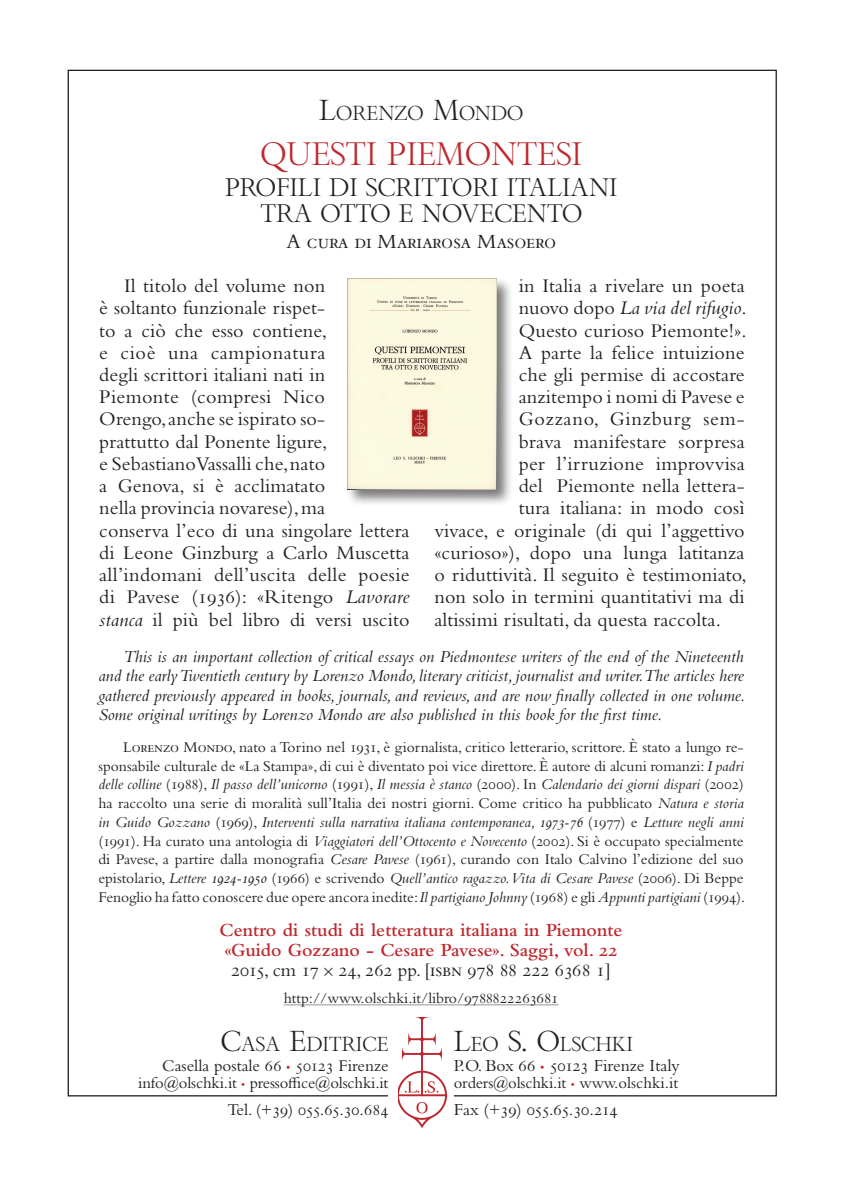
<style>
.page{position:relative;width:844px;height:1191px;background:#fff}
.page>*{position:absolute;margin:0;border:0;box-sizing:border-box;transform-origin:0 0}
._2_titolo{font:31.5px "Bembo Titling MT Std";color:#be272d}
._3_sottotitolo{font:24.5px/26.2px "Bembo Titling MT Std";color:#231f20;text-align:center}
._4_curatore{font:21px "Bembo Std";letter-spacing:-.02em;color:#231f20}
._5_testo{font:20.12px/22.2px "Bembo Std";letter-spacing:.005em;color:#231f20}
._5_testo-2{font:italic 20.12px "Bembo Std";letter-spacing:.005em;color:#231f20}
._1_autore{font:19.6px "Bembo Titling MT Std";color:#231f20}
._6_collana{font:600 19.25px/20.1px "Bembo Std";color:#be272d}
._7_dati{font:19.25px "Bembo Std";color:#231f20}
._5_testo_inglese{font:italic 17.5px/19.2px "Bembo Std";color:#231f20;text-align:justify}
.t1{font:17.5px "Bembo Std";color:#231f20}
.t2{font:17.5px "Bembo Std";letter-spacing:-.02em;color:#231f20}
.t3{font:17.15px "Bembo Std";color:#231f20}
.t4{font:17.15px "Bembo Std";letter-spacing:-.02em;color:#231f20}
.t5{font:16.62px "Bembo Std";letter-spacing:-.01em;color:#231f20}
.link_scheda_libro{font:15.75px "Bembo Std";color:#231f20}
._5_testo-3{font:15.58px/18.7px "Bembo Std";color:#231f20;text-align:justify}
.s1{font-size:28px}
.s2{font-style:italic}
.s3{font-style:normal}
.s4{font-family:"Bembo Cost"}
.s5{font-size:11.9px;color:#be272d}
.s6{font-size:11.38px;color:#be272d}
.s7{font-size:12.25px;color:#be272d}
</style>
<div class="page">
<img style="left:398px;top:1017px;width:48px;height:110px">
<div style="left:345px;top:276px;width:168px;height:230px;background:#231f20;opacity:.6"></div>
<img style="left:347px;top:278px;width:149px;height:211px">
<hr style="left:283px;top:1004px;width:275px;height:1px;background:#939598">
<p class="_1_autore" style="left:319px;top:101px;width:206px"><span class="s1">L</span>ORENZO <span class="s1">M</span>ONDO</p>
<p class="_2_titolo" style="left:260px;top:134px;width:323px">QUESTI PIEMONTESI</p>
<p class="_3_sottotitolo" style="left:225px;top:174px;width:394px">PROFILI DI SCRITTORI ITALIANI<br>TRA OTTO E NOVECENTO</p>
<p class="_4_curatore" style="left:286px;top:229px;width:271px">A cura di Mariarosa Masoero</p>
<p class="_5_testo" style="left:99px;top:274px;width:312px;text-indent:25px">Il titolo del volume non<br>è soltanto funzionale rispet-<br>to a ciò che esso contiene,<br>e cioè una campionatura<br>degli scrittori italiani nati in<br>Piemonte (compresi Nico<br>Orengo, anche se ispirato so-<br>prattutto dal Ponente ligure,<br>e Sebastiano Vassalli che, nato<br>a Genova, si è acclimatato<br>nella provincia novarese), ma<br>conserva l’eco di una singolare lettera di Leone Ginzburg a Carlo Muscetta all’indomani dell’uscita delle poesie di Pavese (1936): «Ritengo <span class="s2">Lavorare stanca</span> il più bel libro di versi uscito</p>
<p class="_5_testo" style="left:518px;top:274px;width:227px">in Italia a rivelare un poeta</p>
<p class="_5_testo-2" style="left:518px;top:296px;width:229px"><span class="s3">nuovo dopo</span> La via del rifugio<span class="s3">.</span></p>
<p class="_5_testo" style="left:518px;top:319px;width:229px">Questo curioso Piemonte!».</p>
<p class="_5_testo" style="left:518px;top:341px;width:227px">A parte la felice intuizione</p>
<p class="_5_testo" style="left:518px;top:363px;width:227px">che gli permise di accostare</p>
<p class="_5_testo" style="left:518px;top:385px;width:227px">anzitempo i nomi di Pavese e</p>
<p class="_5_testo" style="left:518px;top:408px;width:227px">Gozzano, Ginzburg sem-</p>
<p class="_5_testo" style="left:518px;top:430px;width:227px">brava manifestare sorpresa</p>
<p class="_5_testo" style="left:518px;top:452px;width:227px">per l’irruzione improvvisa</p>
<p class="_5_testo" style="left:518px;top:474px;width:227px">del Piemonte nella lettera-</p>
<p class="_5_testo" style="left:518px;top:496px;width:227px">tura italiana: in modo così</p>
<p class="_5_testo" style="left:434px;top:519px;width:312px">vivace, e originale (di qui l’aggettivo</p>
<p class="_5_testo" style="left:434px;top:541px;width:311px">«curioso»), dopo una lunga latitanza</p>
<p class="_5_testo" style="left:434px;top:563px;width:314px">o riduttività. Il seguito è testimoniato,</p>
<p class="_5_testo" style="left:434px;top:585px;width:312px">non solo in termini quantitativi ma di</p>
<p class="_5_testo" style="left:434px;top:608px;width:288px">altissimi risultati, da questa raccolta.</p>
<p class="_5_testo_inglese" style="left:98px;top:646px;width:648px;text-indent:25px">This is an important collection of critical essays on Piedmontese writers of the end of the Nineteenth and the early Twentieth century by Lorenzo Mondo, literary criticist, journalist and writer. The articles here gathered previously appeared in books, journals, and reviews, and are now finally collected in one volume.<br>Some original writings by Lorenzo Mondo are also published in this book for the first time.</p>
<p class="_5_testo-3" style="left:98px;top:737px;width:648px;text-indent:25px">Lorenzo Mondo, nato a Torino nel 1931, è giornalista, critico letterario, scrittore. È stato a lungo re&shy;sponsabile culturale de «La Stampa», di cui è diventato poi vice direttore. È autore di alcuni romanzi: <span class="s2">I padri delle colline</span> (1988), <span class="s2">Il passo dell’unicorno</span> (1991), <span class="s2">Il messia è stanco</span> (2000). In <span class="s2">Calendario dei giorni dispari</span> (2002) ha raccolto una serie di moralità sull’Italia dei nostri giorni. Come critico ha pubblicato <span class="s2">Natura e storia in Guido Gozzano</span> (1969), <span class="s2">Interventi sulla narrativa italiana contemporanea, 1973-76</span> (1977) e <span class="s2">Letture negli anni </span>(1991). Ha curato una antologia di <span class="s2">Viaggiatori dell’Ottocento e Novecento</span> (2002). Si è occupato specialmente di Pavese, a partire dalla monografia <span class="s2">Cesare Pavese</span> (1961), curando con Italo Calvino l’edizione del suo epistolario, <span class="s2">Lettere 1924-1950</span> (1966) e scrivendo <span class="s2">Quell’antico ragazzo. Vita di Cesare Pavese</span> (2006). Di Beppe Fenoglio ha fatto conoscere due opere ancora inedite: <span class="s2">Il partigiano Johnny</span> (1968) e gli <span class="s2">Appunti partigiani</span> (1994).</p>
<p class="_6_collana" style="left:219px;top:919px;width:404px">Centro di studi di letteratura italiana in Piemonte «Guido Gozzano - Cesare Pavese». Saggi, vol. 22</p>
<p class="_7_dati" style="left:231px;top:958px;width:381px">2015, cm 17 <span class="s4">¥</span> 24, 262 pp. [isbn 978 88 222 6368 1]</p>
<p class="link_scheda_libro" style="left:283px;top:989px;width:276px">http://www.olschki.it/libro/9788822263681</p>
<p class="_1_autore" style="left:221px;top:1031px;width:169px"><span class="s1">C</span>ASA <span class="s1">E</span>DITRICE</p>
<p class="t3" style="left:162px;top:1055px;width:228px">Casella postale 66 <span class="s5">•</span> 50123 Firenze</p>
<p class="t5" style="left:138px;top:1073px;width:251px">info@olschki.it <span class="s6">•</span> pressoffice@olschki.it</p>
<p class="t4" style="left:227px;top:1099px;width:162px">Tel. (+39) 055.65.30.684</p>
<p class="_1_autore" style="left:453px;top:1031px;width:181px"><span class="s1">L</span>EO <span class="s1">S. O</span>LSCHKI</p>
<p class="t1" style="left:453px;top:1054px;width:227px">P.O. Box 66 <span class="s7">•</span> 50123 Firenze Italy</p>
<p class="t5" style="left:453px;top:1073px;width:226px">orders@olschki.it <span class="s6">•</span> www.olschki.it</p>
<p class="t2" style="left:453px;top:1098px;width:165px">Fax (+39) 055.65.30.214</p>
</div>
